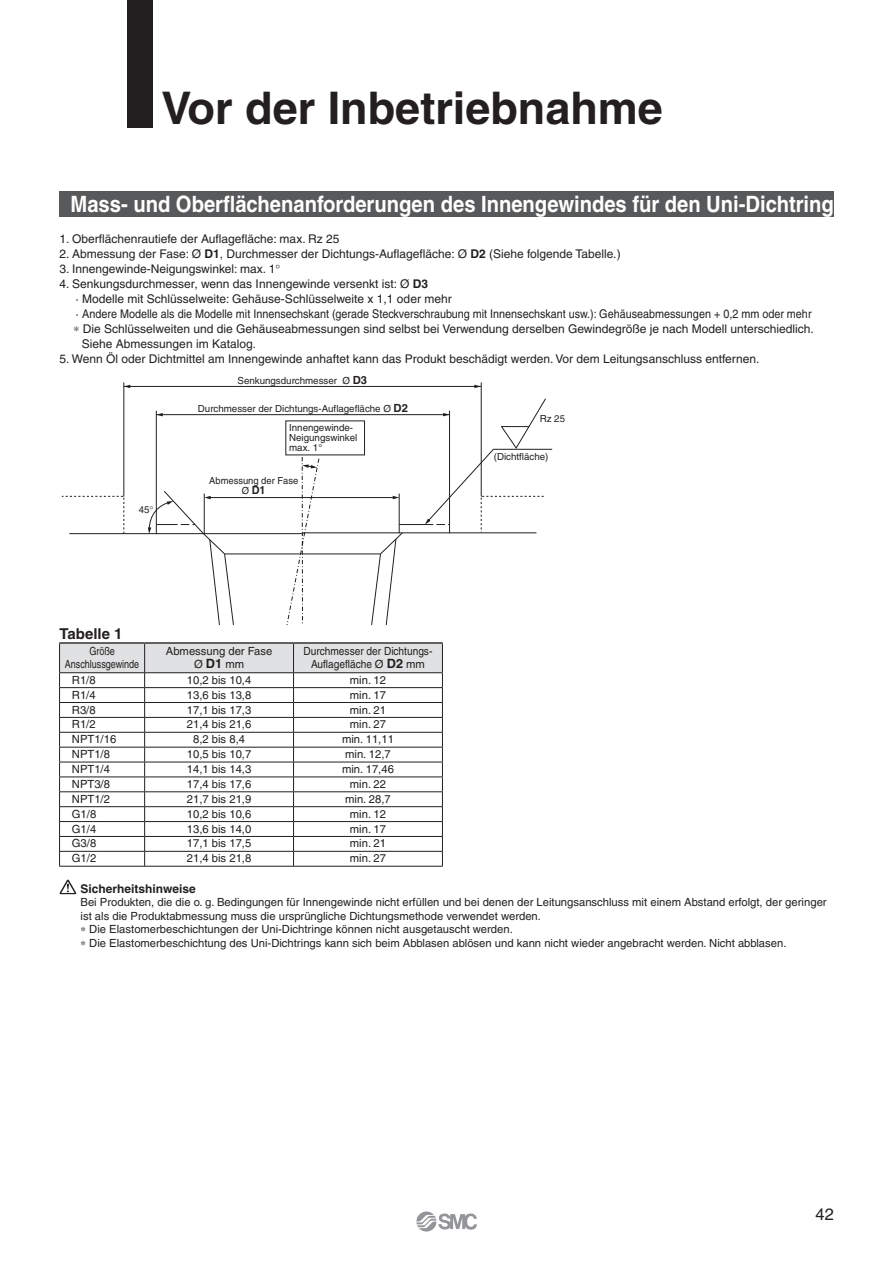
<style>
.page{position:relative;width:893px;height:1263px;background:#fff}
.page>*{position:absolute;margin:0;border:0;box-sizing:border-box;transform-origin:0 0}
.t1{font:700 45px "Helvetica";color:#231f20}
.t2{font:700 22.5px "Helvetica";color:#fff;scale:.9 1}
.t3{font:16.5px "Helvetica";color:#231f20}
.t4{font:700 15px "Helvetica";color:#231f20}
.t5{font:12px "Helvetica";color:#231f20}
.t6{font:700 12px "Helvetica";color:#231f20}
.t7{font:11.25px/13.5px "Helvetica";color:#231f20}
.t8{font:11.25px/13.5px "Helvetica";color:#231f20;text-align:center;scale:.9 1}
.t9{font:11.25px/13.5px "Helvetica";color:#231f20;text-align:center;scale:.8 1}
.t10{font:700 11.25px "Helvetica";color:#231f20;scale:.96 1}
.t11{font:9.75px/10.1px "Helvetica";color:#231f20}
.t12{font:9.75px "Helvetica";color:#231f20;scale:.96 1}
.s1{font-weight:700}
.s2{font-weight:700;font-size:11.25px}
.s3{font-weight:400;font-size:9.75px}
.s4{font-weight:700;font-size:12.75px}
</style>
<div class="page">
<hr style="left:493px;top:449px;width:59px;height:1px;background:#231f20">
<hr style="left:481px;top:383px;width:1px;height:113px;background:#231f20">
<hr style="left:123px;top:383px;width:1px;height:113px;background:#231f20">
<hr style="left:124px;top:386px;width:357px;height:1px;background:#231f20">
<svg style="left:474px;top:385px;width:7px;height:3px"></svg>
<svg style="left:59px;top:879px;width:17px;height:15px"></svg>
<div style="left:60px;top:191px;width:773px;height:26px;background:#58595b"></div>
<hr style="left:59px;top:642px;width:86px;height:2px;background:#231f20">
<hr style="left:145px;top:642px;width:148px;height:2px;background:#231f20">
<hr style="left:293px;top:642px;width:150px;height:2px;background:#231f20">
<svg style="left:59px;top:643px;width:384px;height:223px"></svg>
<hr style="left:59px;top:866px;width:383px;height:1px;background:#231f20">
<svg style="left:416px;top:1212px;width:61px;height:20px"></svg>
<div style="left:128px;top:0;width:25px;height:128px;background:#231f20"></div>
<svg style="left:61px;top:398px;width:485px;height:227px"></svg>
<h1 class="t1" style="left:162px;top:91px;width:503px">Vor der Inbetriebnahme</h1>
<h2 class="t2" style="left:71px;top:196px;width:849px">Mass- und Oberflächenanforderungen des Innengewindes für den Uni-Dichtring</h2>
<p class="t5" style="left:60px;top:234px;width:281px">1. Oberflächenrautiefe der Auflagefläche: max. Rz 25</p>
<p class="t5" style="left:60px;top:249px;width:562px">2. Abmessung der Fase: Ø <span class="s1">D1</span>, Durchmesser der Dichtungs-Auflagefläche: Ø <span class="s1">D2</span> (Siehe folgende Tabelle.)</p>
<p class="t5" style="left:60px;top:264px;width:217px">3. Innengewinde-Neigungswinkel: max. 1</p>
<p class="t5" style="left:60px;top:279px;width:370px">4. Senkungsdurchmesser, wenn das Innengewinde versenkt ist: Ø <span class="s1">D3</span></p>
<p class="t5" style="left:75px;top:294px;width:377px">· Modelle mit Schlüsselweite: Gehäuse-Schlüsselweite x 1,1 oder mehr</p>
<p class="t5" style="left:75px;top:309px;width:737px">· Andere Modelle als die Modelle mit Innensechskant (gerade Steckverschraubung mit Innensechskant usw.): Gehäuseabmessungen + 0,2 mm oder mehr</p>
<p class="t5" style="left:73px;top:324px;width:742px">∗ Die Schlüsselweiten und die Gehäuseabmessungen sind selbst bei Verwendung derselben Gewindegröße je nach Modell unterschiedlich.</p>
<p class="t5" style="left:82px;top:339px;width:176px">Siehe Abmessungen im Katalog.</p>
<p class="t5" style="left:60px;top:354px;width:701px">5. Wenn Öl oder Dichtmittel am Innengewinde anhaftet kann das Produkt beschädigt werden. Vor dem Leitungsanschluss entfernen.</p>
<p class="t11" style="left:237px;top:376px;width:131px">Senkungsdurchmesser Ø <span class="s2">D3</span></p>
<p class="t11" style="left:198px;top:405px;width:211px">Durchmesser der Dichtungs-Auflagefläche Ø <span class="s2">D2</span></p>
<p class="t11" style="left:289px;top:423px;width:70px">Innengewinde-<br>Neigungswinkel max. 1°</p>
<p class="t11" style="left:139px;top:506px;width:12px">45</p>
<h3 class="t4" style="left:60px;top:628px;width:65px">Tabelle 1</h3>
<p class="t12" style="left:209px;top:477px;width:94px">Abmessung der Fase</p>
<p class="t10" style="left:242px;top:486px;width:26px"><span class="s3">Ø</span> D1</p>
<p class="t9" style="left:65px;top:645px;width:94px">Größe<br>Anschlussgewinde</p>
<p class="t7" style="left:166px;top:645px;width:108px;text-align:center">Abmessung der Fase<br>Ø <span class="s4">D1</span> mm</p>
<p class="t8" style="left:303px;top:645px;width:145px">Durchmesser der Dichtungs-<br>Auflagefläche Ø <span class="s4">D2</span> mm</p>
<p class="t7" style="left:72px;top:674px;width:25px">R1/8</p>
<p class="t7" style="left:187px;top:674px;width:66px">10,2 bis 10,4</p>
<p class="t7" style="left:350px;top:674px;width:38px">min. 12</p>
<p class="t7" style="left:72px;top:689px;width:25px">R1/4</p>
<p class="t7" style="left:187px;top:689px;width:66px">13,6 bis 13,8</p>
<p class="t7" style="left:350px;top:689px;width:38px">min. 17</p>
<p class="t7" style="left:72px;top:704px;width:25px">R3/8</p>
<p class="t7" style="left:187px;top:704px;width:66px">17,1 bis 17,3</p>
<p class="t7" style="left:350px;top:704px;width:38px">min. 21</p>
<p class="t7" style="left:72px;top:719px;width:25px">R1/2</p>
<p class="t7" style="left:187px;top:719px;width:66px">21,4 bis 21,6</p>
<p class="t7" style="left:350px;top:719px;width:38px">min. 27</p>
<p class="t7" style="left:72px;top:734px;width:46px">NPT1/16</p>
<p class="t7" style="left:193px;top:734px;width:53px">8,2 bis 8,4</p>
<p class="t7" style="left:342px;top:734px;width:53px">min. 11,11</p>
<p class="t7" style="left:72px;top:749px;width:40px">NPT1/8</p>
<p class="t7" style="left:187px;top:749px;width:66px">10,5 bis 10,7</p>
<p class="t7" style="left:345px;top:749px;width:47px">min. 12,7</p>
<p class="t7" style="left:72px;top:763px;width:40px">NPT1/4</p>
<p class="t7" style="left:187px;top:763px;width:66px">14,1 bis 14,3</p>
<p class="t7" style="left:342px;top:763px;width:53px">min. 17,46</p>
<p class="t7" style="left:72px;top:778px;width:40px">NPT3/8</p>
<p class="t7" style="left:187px;top:778px;width:66px">17,4 bis 17,6</p>
<p class="t7" style="left:350px;top:778px;width:38px">min. 22</p>
<p class="t7" style="left:72px;top:793px;width:40px">NPT1/2</p>
<p class="t7" style="left:187px;top:793px;width:66px">21,7 bis 21,9</p>
<p class="t7" style="left:345px;top:793px;width:47px">min. 28,7</p>
<p class="t7" style="left:72px;top:808px;width:26px">G1/8</p>
<p class="t7" style="left:187px;top:808px;width:66px">10,2 bis 10,6</p>
<p class="t7" style="left:350px;top:808px;width:38px">min. 12</p>
<p class="t7" style="left:72px;top:823px;width:26px">G1/4</p>
<p class="t7" style="left:187px;top:823px;width:66px">13,6 bis 14,0</p>
<p class="t7" style="left:350px;top:823px;width:38px">min. 17</p>
<p class="t7" style="left:72px;top:838px;width:26px">G3/8</p>
<p class="t7" style="left:187px;top:838px;width:66px">17,1 bis 17,5</p>
<p class="t7" style="left:350px;top:838px;width:38px">min. 21</p>
<p class="t7" style="left:72px;top:853px;width:26px">G1/2</p>
<p class="t7" style="left:187px;top:853px;width:66px">21,4 bis 21,8</p>
<p class="t7" style="left:350px;top:853px;width:38px">min. 27</p>
<p class="t11" style="left:539px;top:414px;width:27px">Rz 25</p>
<p class="t11" style="left:494px;top:452px;width:56px">(Dichtfläche)</p>
<p class="t6" style="left:80px;top:884px;width:117px">Sicherheitshinweise</p>
<p class="t7" style="left:80px;top:896px;width:747px">Bei Produkten, die die o. g. Bedingungen für Innengewinde nicht erfüllen und bei denen der Leitungsanschluss mit einem Abstand erfolgt, der geringer ist als die Produktabmessung muss die ursprüngliche Dichtungsmethode verwendet werden.<br>∗ Die Elastomerbeschichtungen der Uni-Dichtringe können nicht ausgetauscht werden.<br>∗ Die Elastomerbeschichtung des Uni-Dichtrings kann sich beim Abblasen ablösen und kann nicht wieder angebracht werden. Nicht abblasen.</p>
<h3 class="t3" style="left:815px;top:1208px;width:20px">42</h3>
</div>
